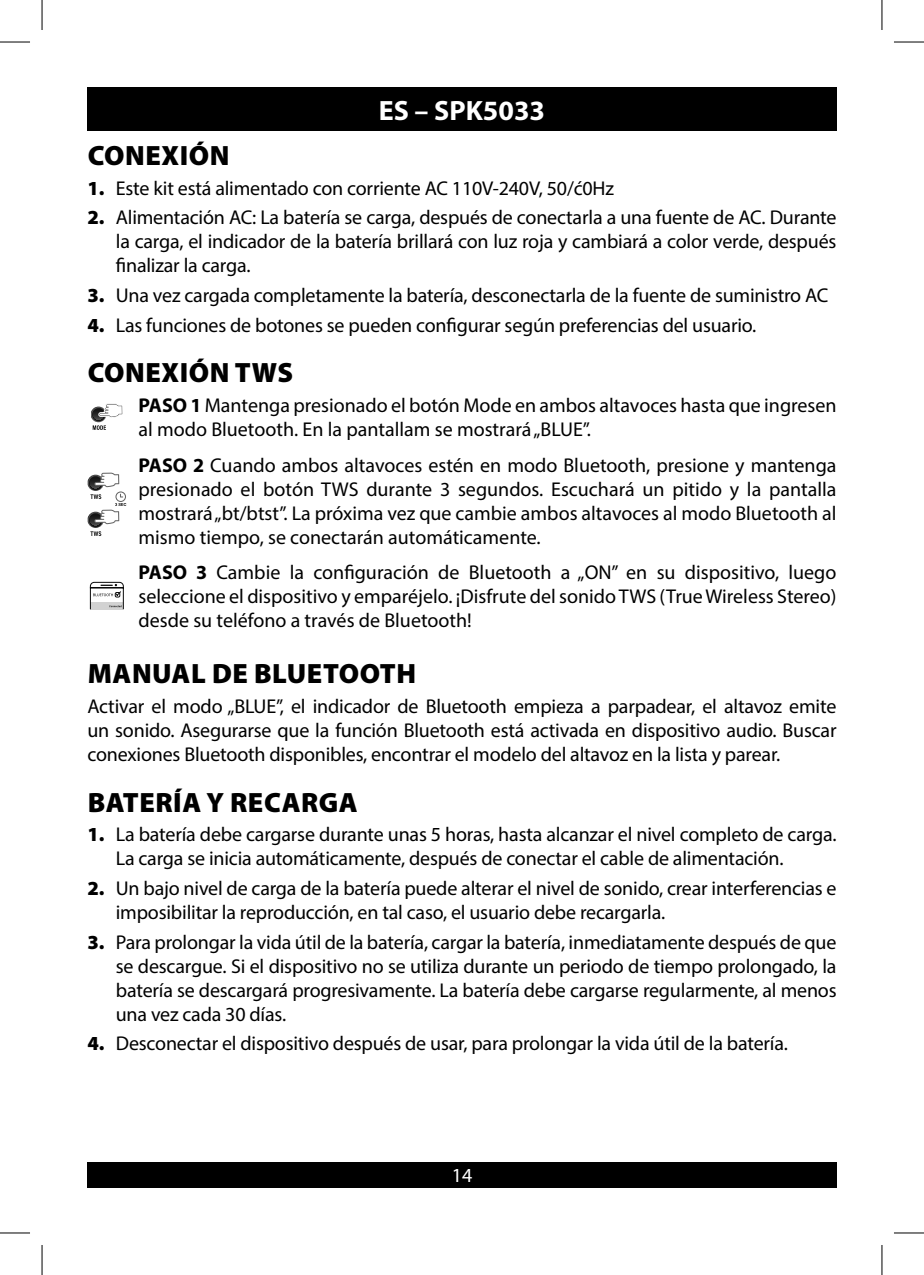
<style>
.page{position:relative;width:924px;height:1275px;background:#fff}
.page>*{position:absolute;margin:0;border:0;box-sizing:border-box;transform-origin:0 0}
.HEADING{font:900 28px "Myriad Pro";letter-spacing:.02em;color:#000}
.t1{font:700 28px "Myriad Pro";color:#fff}
.PLAIN_TEXT{font:20px/24px "Myriad Pro";letter-spacing:-.01em;color:#000;text-align:justify}
.NUMEROWANE{font:20px/24px "Myriad Pro";letter-spacing:-.01em;color:#000;text-align:justify}
.t2{font:20px "Myriad Pro";color:#fff}
.s1{font-weight:900}
.s2{font-weight:700}
</style>
<div class="page">
<div style="left:87px;top:87px;width:749px;height:44px;background:#000"></div>
<div style="left:87px;top:1162px;width:749px;height:25px;background:#000"></div>
<img style="left:91px;top:409px;width:2px;height:11px">
<svg style="left:93px;top:403px;width:30px;height:27px"></svg>
<img style="left:88px;top:477px;width:2px;height:12px">
<img style="left:88px;top:514px;width:14px;height:14px">
<svg style="left:90px;top:531px;width:11px;height:5px"></svg>
<svg style="left:90px;top:472px;width:36px;height:53px"></svg>
<svg style="left:90px;top:582px;width:34px;height:28px"></svg>
<hr style="left:0;top:42px;width:30px;height:1px;background:#000">
<hr style="left:893px;top:42px;width:30px;height:1px;background:#000">
<hr style="left:0;top:1232px;width:30px;height:1px;background:#000">
<hr style="left:893px;top:1232px;width:30px;height:1px;background:#000">
<hr style="left:42px;top:0;width:1px;height:30px;background:#000">
<hr style="left:42px;top:1245px;width:1px;height:30px;background:#000">
<hr style="left:881px;top:0;width:1px;height:30px;background:#000">
<hr style="left:881px;top:1245px;width:1px;height:30px;background:#000">
<h1 class="t1" style="left:378px;top:92px;width:168px">ES – SPK5033</h1>
<p class="HEADING" style="left:88px;top:137px;width:143px">CONEXIÓN</p>
<p class="PLAIN_TEXT" style="left:87px;top:176px;width:528px"><span class="s1">1.</span> Este kit está alimentado con corriente AC 110V-240V, 50/ć0Hz</p>
<p class="PLAIN_TEXT" style="left:116px;top:205px;width:722px;text-indent:-28px"><span class="s1">2.</span> Alimentación AC: La batería se carga, después de conectarla a una fuente de AC. Durante la carga, el indicador de la batería brillará con luz roja y cambiará a color verde, después finalizar la carga.</p>
<p class="PLAIN_TEXT" style="left:87px;top:283px;width:742px"><span class="s1">3.</span> Una vez cargada completamente la batería, desconectarla de la fuente de suministro AC</p>
<p class="PLAIN_TEXT" style="left:87px;top:313px;width:670px"><span class="s1">4.</span> Las funciones de botones se pueden configurar según preferencias del usuario.</p>
<p class="HEADING" style="left:88px;top:354px;width:207px">CONEXIÓN TWS</p>
<p class="PLAIN_TEXT" style="left:138px;top:393px;width:699px"><span class="s2">PASO 1</span> Mantenga presionado el botón Mode en ambos altavoces hasta que ingresen al modo Bluetooth. En la pantallam se mostrará „BLUE”.</p>
<p class="PLAIN_TEXT" style="left:138px;top:452px;width:699px"><span class="s2">PASO 2</span> Cuando ambos altavoces estén en modo Bluetooth, presione y mantenga presionado el botón TWS durante 3 segundos. Escuchará un pitido y la pantalla mostrará „bt/btst”. La próxima vez que cambie ambos altavoces al modo Bluetooth al mismo tiempo, se conectarán automáticamente.</p>
<p class="PLAIN_TEXT" style="left:138px;top:560px;width:699px"><span class="s2">PASO 3</span> Cambie la configuración de Bluetooth a „ON” en su dispositivo, luego seleccione el dispositivo y emparéjelo. ¡Disfrute del sonido TWS (True Wireless Stereo) desde su teléfono a través de Bluetooth!</p>
<p class="HEADING" style="left:88px;top:655px;width:330px">MANUAL DE BLUETOOTH</p>
<p class="NUMEROWANE" style="left:87px;top:694px;width:750px">Activar el modo „BLUE”, el indicador de Bluetooth empieza a parpadear, el altavoz emite un sonido. Asegurarse que la función Bluetooth está activada en dispositivo audio. Buscar conexiones Bluetooth disponibles, encontrar el modelo del altavoz en la lista y parear.</p>
<p class="HEADING" style="left:88px;top:783px;width:271px">BATERÍA Y RECARGA</p>
<p class="PLAIN_TEXT" style="left:116px;top:822px;width:722px;text-indent:-28px"><span class="s1">1.</span> La batería debe cargarse durante unas 5 horas, hasta alcanzar el nivel completo de carga.<br>La carga se inicia automáticamente, después de conectar el cable de alimentación.</p>
<p class="PLAIN_TEXT" style="left:116px;top:876px;width:722px;text-indent:-28px"><span class="s1">2.</span> Un bajo nivel de carga de la batería puede alterar el nivel de sonido, crear interferencias e imposibilitar la reproducción, en tal caso, el usuario debe recargarla.</p>
<p class="PLAIN_TEXT" style="left:116px;top:929px;width:722px;text-indent:-28px"><span class="s1">3.</span> Para prolongar la vida útil de la batería, cargar la batería, inmediatamente después de que se descargue. Si el dispositivo no se utiliza durante un periodo de tiempo prolongado, la batería se descargará progresivamente. La batería debe cargarse regularmente, al menos una vez cada 30 días.</p>
<p class="PLAIN_TEXT" style="left:87px;top:1031px;width:701px"><span class="s1">4.</span> Desconectar el dispositivo después de usar, para prolongar la vida útil de la batería.</p>
<p class="t2" style="left:451px;top:1163px;width:22px">14</p>
</div>
